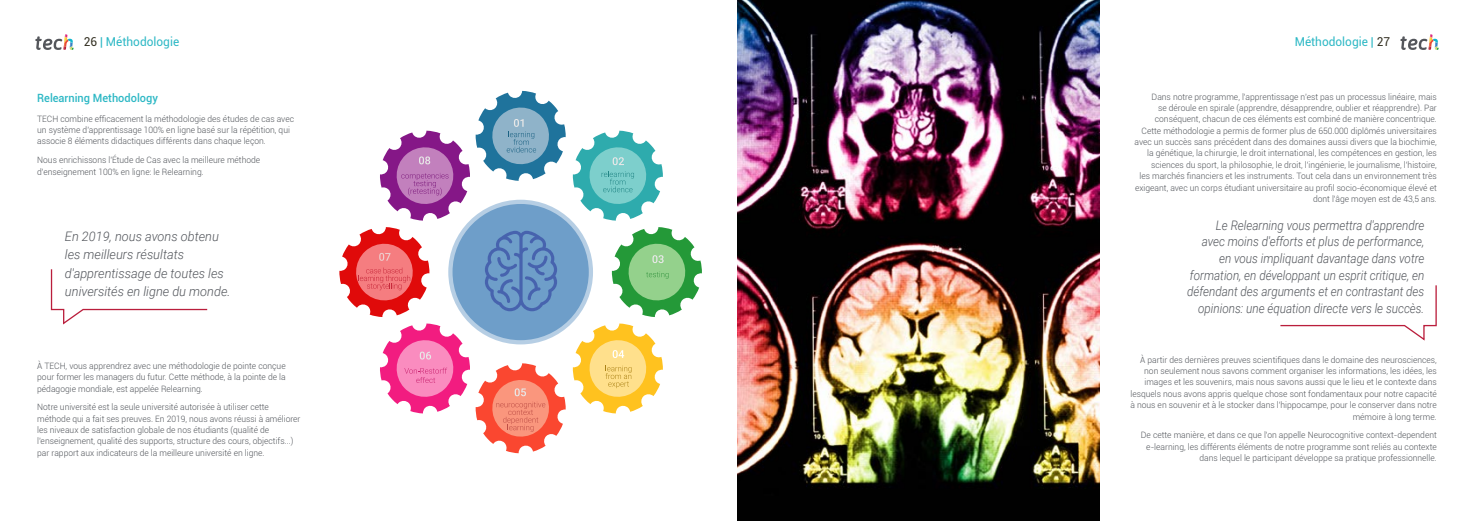
<style>
.page{position:relative;width:1474px;height:521px;background:#fff}
.page>*{position:absolute;margin:0;border:0;box-sizing:border-box;transform-origin:0 0}
.t1{font:italic 300 13.12px/16.6px "Roboto";color:#52555b;text-align:right;scale:.89 1}
.t2{font:italic 300 13.12px/18.4px "Roboto";color:#52555b}
.t3{font:12.25px "Roboto";color:#2db8c5}
.t4{font:500 11.38px "Roboto";color:#2db8c5}
.t5{font:300 8.75px/11.4px "Roboto";color:#52555b}
.s1{color:#312e20}
</style>
<div class="page">
<svg style="left:50px;top:269px;width:158px;height:56px"></svg>
<svg style="left:572px;top:131px;width:91px;height:90px"></svg>
<svg style="left:612px;top:227px;width:90px;height:90px"></svg>
<svg style="left:572px;top:323px;width:91px;height:90px"></svg>
<svg style="left:380px;top:323px;width:186px;height:130px"></svg>
<svg style="left:339px;top:227px;width:90px;height:90px"></svg>
<svg style="left:380px;top:91px;width:186px;height:130px"></svg>
<svg style="left:448px;top:200px;width:145px;height:144px;background:#729dc9"></svg>
<svg style="left:35px;top:34px;width:39px;height:16px"></svg>
<svg style="left:1280px;top:285px;width:157px;height:56px"></svg>
<img style="left:737px;top:0;width:362px;height:521px">
<svg style="left:1400px;top:34px;width:38px;height:16px"></svg>
<h2 class="t3" style="left:84px;top:33px;width:97px"><span class="s1">26</span> | Méthodologie</h2>
<h3 class="t4" style="left:37px;top:89px;width:122px">Relearning Methodology</h3>
<p class="t5" style="left:37px;top:112px;width:258px">TECH combine efficacement la méthodologie des études de cas avec un système d'apprentissage 100% en ligne basé sur la répétition, qui associe 8 éléments didactiques différents dans chaque leçon.</p>
<p class="t5" style="left:37px;top:154px;width:224px">Nous enrichissons l'Étude de Cas avec la meilleure méthode d'enseignement 100% en ligne: le Relearning.</p>
<h1 class="t2" style="left:65px;top:227px;width:167px">En 2019, nous avons obtenu les meilleurs résultats d'apprentissage de toutes les universités en ligne du monde.</h1>
<p class="t5" style="left:37px;top:360px;width:250px;text-align:justify">À TECH, vous apprendrez avec une méthodologie de pointe conçue pour former les managers du futur. Cette méthode, à la pointe de la pédagogie mondiale, est appelée Relearning.</p>
<p class="t5" style="left:37px;top:401px;width:265px">Notre université est la seule université autorisée à utiliser cette méthode qui a fait ses preuves. En 2019, nous avons réussi à améliorer les niveaux de satisfaction globale de nos étudiants (qualité de l'enseignement, qualité des supports, structure des cours, objectifs...) par rapport aux indicateurs de la meilleure université en ligne.</p>
<h2 class="t3" style="left:1294px;top:33px;width:97px">Méthodologie | <span class="s1">27</span></h2>
<p class="t5" style="left:1134px;top:90px;width:304px;text-align:right">Dans notre programme, l'apprentissage n'est pas un processus linéaire, mais<br>se déroule en spirale (apprendre, désapprendre, oublier et réapprendre). Par conséquent, chacun de ces éléments est combiné de manière concentrique.<br>Cette méthodologie a permis de former plus de 650.000 diplômés universitaires avec un succès sans précédent dans des domaines aussi divers que la biochimie, la génétique, la chirurgie, le droit international, les compétences en gestion, les sciences du sport, la philosophie, le droit, l'ingénierie, le journalisme, l'histoire,<br>les marchés financiers et les instruments. Tout cela dans un environnement très exigeant, avec un corps étudiant universitaire au profil socio-économique élevé et dont l'âge moyen est de 43,5 ans.</p>
<p class="t1" style="left:1187px;top:216px;width:268px">Le Relearning vous permettra d'apprendre<br>avec moins d'efforts et plus de performance, en vous impliquant davantage dans votre formation, en développant un esprit critique, en défendant des arguments et en contrastant des opinions: une équation directe vers le succès.</p>
<p class="t5" style="left:1130px;top:353px;width:308px;text-align:right">À partir des dernières preuves scientifiques dans le domaine des neurosciences, non seulement nous savons comment organiser les informations, les idées, les images et les souvenirs, mais nous savons aussi que le lieu et le contexte dans lesquels nous avons appris quelque chose sont fondamentaux pour notre capacité à nous en souvenir et à le stocker dans l'hippocampe, pour le conserver dans notre mémoire à long terme.</p>
<p class="t5" style="left:1140px;top:429px;width:297px;text-align:right">De cette manière, et dans ce que l'on appelle Neurocognitive context-dependent e-learning, les différents éléments de notre programme sont reliés au contexte dans lequel le participant développe sa pratique professionnelle.</p>
</div>
